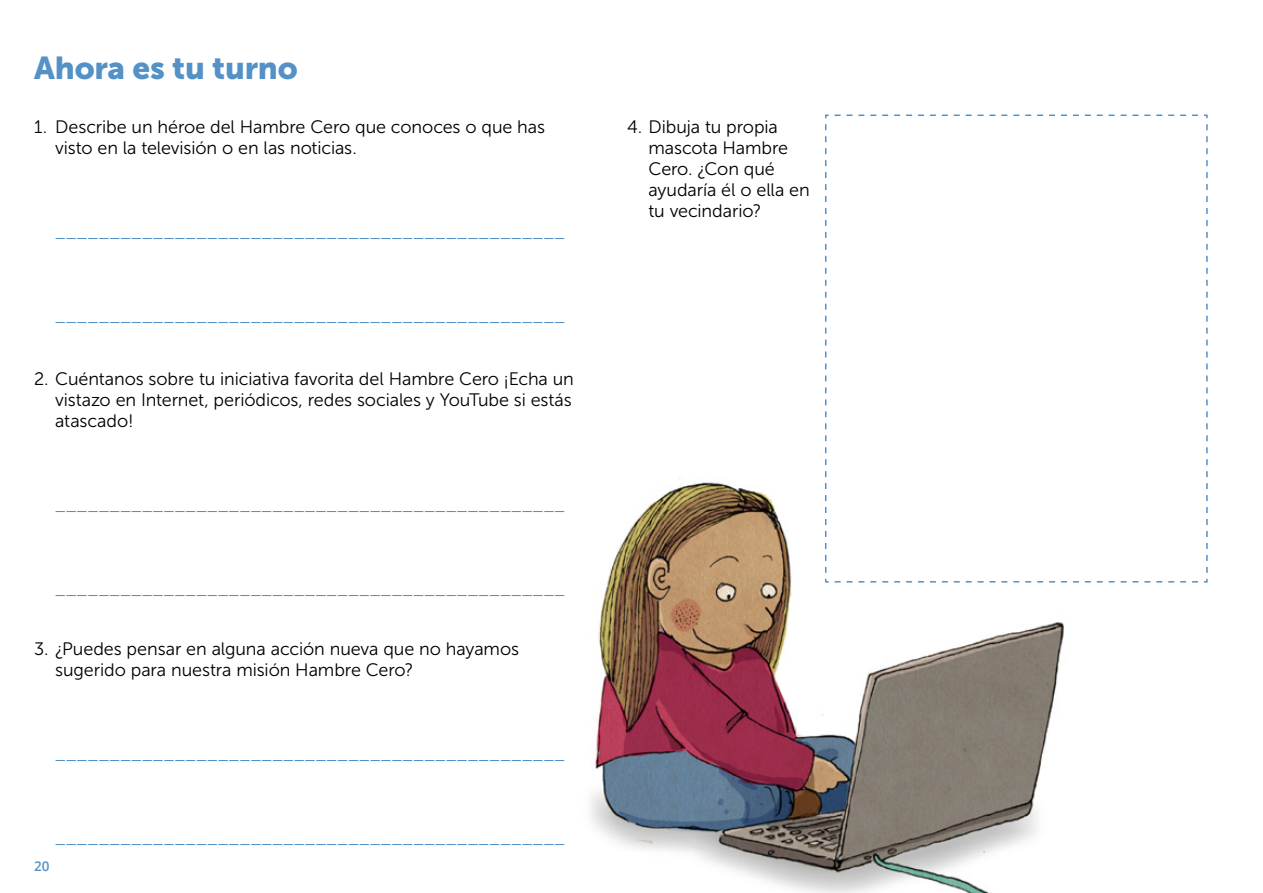
<style>
.page{position:relative;width:1263px;height:893px;background:#fff}
.page>*{position:absolute;margin:0;border:0;box-sizing:border-box;transform-origin:0 0}
.t1{font:31.5px "Museo Sans 900";letter-spacing:-.005em;color:#5391c6}
.t2{font:18px/21px "Museo Sans 300";letter-spacing:-.005em;color:#000}
.t3{font:18px "Museo Sans 300";color:#5391c6}
.t4{font:600 13.5px "Open Sans";color:#5391c6}
</style>
<div class="page">
<img style="left:590px;top:477px;width:474px;height:416px">
<svg style="left:824px;top:114px;width:384px;height:469px"></svg>
<h1 class="t1" style="left:34px;top:50px;width:265px">Ahora es tu turno</h1>
<p class="t2" style="left:55px;top:116px;width:491px;text-indent:-21px">1. Describe un héroe del Hambre Cero que conoces o que has visto en la televisión o en las noticias.</p>
<p class="t3" style="left:55px;top:222px;width:511px">_______________________________________________</p>
<p class="t3" style="left:55px;top:306px;width:511px">_______________________________________________</p>
<p class="t2" style="left:55px;top:368px;width:520px;text-align:justify;text-indent:-21px">2. Cuéntanos sobre tu iniciativa favorita del Hambre Cero ¡Echa un vistazo en Internet, periódicos, redes sociales y YouTube si estás atascado!</p>
<p class="t3" style="left:55px;top:495px;width:511px">_______________________________________________</p>
<p class="t3" style="left:55px;top:579px;width:511px">_______________________________________________</p>
<p class="t2" style="left:55px;top:638px;width:465px;text-indent:-21px">3. ¿Puedes pensar en alguna acción nueva que no hayamos sugerido para nuestra misión Hambre Cero?</p>
<p class="t3" style="left:55px;top:744px;width:511px">_______________________________________________</p>
<p class="t3" style="left:55px;top:828px;width:511px">_______________________________________________</p>
<p class="t4" style="left:34px;top:856px;width:17px">20</p>
<p class="t2" style="left:648px;top:116px;width:163px;text-indent:-21px">4. Dibuja tu propia mascota Hambre<br>Cero. ¿Con qué ayudaría él o ella en tu vecindario?</p>
</div>
